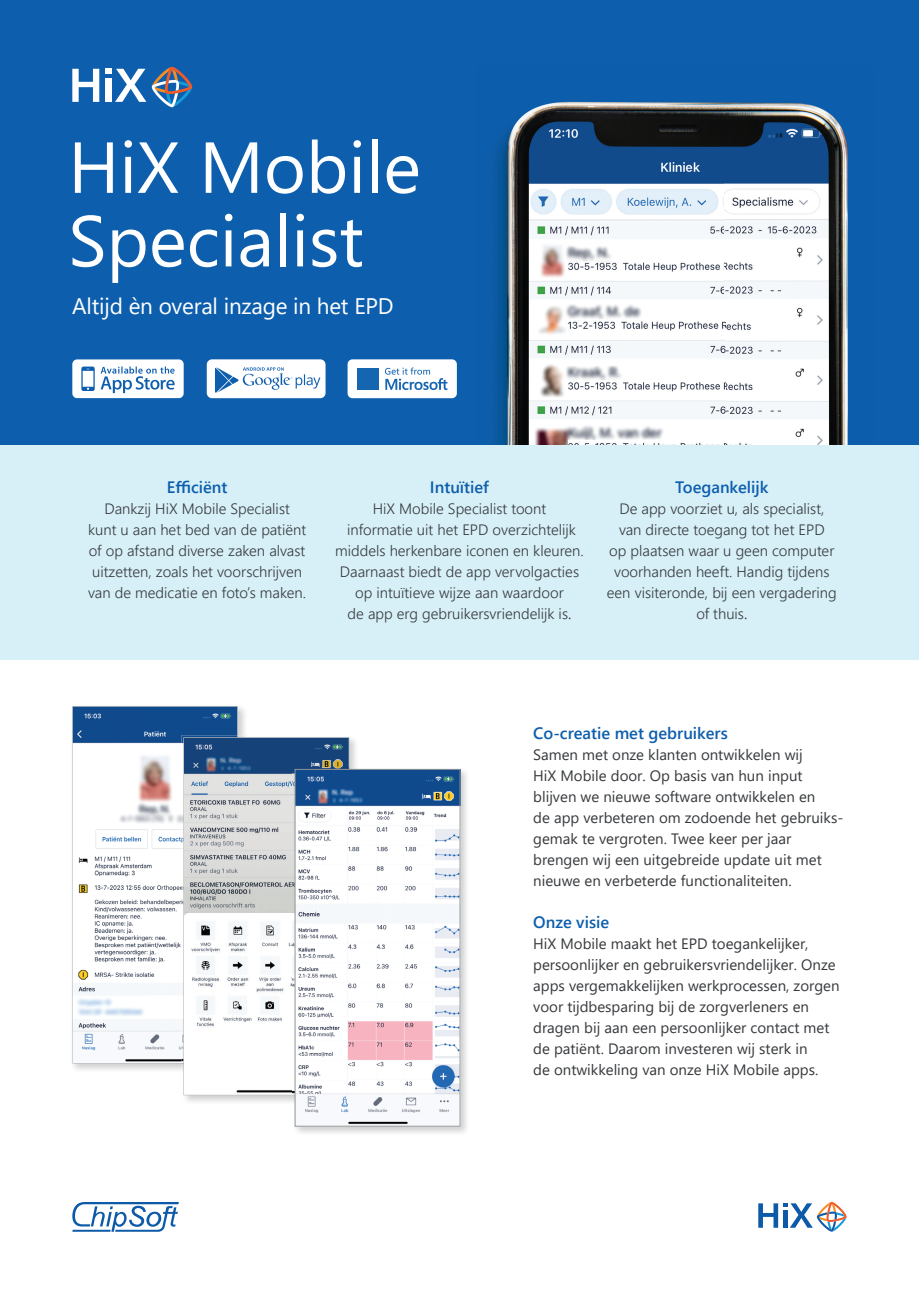
<style>
.page{position:relative;width:919px;height:1289px;background:#fff}
.page>*{position:absolute;margin:0;border:0;box-sizing:border-box;transform-origin:0 0}
.t1{font:72px/73.5px "Segoe UI";color:#fff}
.t2{font:22.5px "Segoe UI";letter-spacing:-.01em;color:#fff}
.t3{font:600 16.5px "Segoe UI";color:#0d5ead}
.t4{font:15px/21px "Segoe UI";color:#36393c}
.t5{font:300 15px/21px "Segoe UI";color:#36393c;text-align:center}
.s1{font-weight:400}
</style>
<div class="page">
<div style="left:0;top:0;width:918px;height:445px;background:#0d5ead"></div>
<div style="left:207px;top:359px;width:118px;height:39px;background:#fff;border-radius:5px"></div>
<svg style="left:215px;top:367px;width:105px;height:26px"></svg>
<div style="left:72px;top:359px;width:112px;height:39px;background:#fff;border-radius:5px"></div>
<svg style="left:81px;top:366px;width:94px;height:27px"></svg>
<div style="left:347px;top:359px;width:110px;height:39px;background:#fff;border-radius:5px"></div>
<div style="left:357px;top:368px;width:10px;height:10px;background:#1565b1"></div>
<div style="left:368px;top:368px;width:11px;height:10px;background:#1565b1"></div>
<div style="left:357px;top:379px;width:10px;height:11px;background:#1565b1"></div>
<div style="left:368px;top:379px;width:11px;height:11px;background:#1565b1"></div>
<svg style="left:385px;top:367px;width:62px;height:23px"></svg>
<img style="left:495px;top:101px;width:353px;height:344px">
<svg style="left:72px;top:706px;width:166px;height:357px"></svg>
<img style="left:181px;top:735px;width:57px;height:328px">
<svg style="left:183px;top:737px;width:166px;height:358px"></svg>
<svg style="left:758px;top:1201px;width:88px;height:30px"></svg>
<svg style="left:72px;top:1202px;width:107px;height:29px"></svg>
<svg style="left:72px;top:69px;width:27px;height:33px"></svg>
<svg style="left:106px;top:67px;width:86px;height:40px"></svg>
<img style="left:294px;top:768px;width:173px;height:365px">
<img style="left:293px;top:767px;width:56px;height:328px">
<img style="left:297px;top:771px;width:161px;height:353px">
<div style="left:295px;top:769px;width:165px;height:357px;border:1px solid #929595"></div>
<div style="left:0;top:445px;width:918px;height:214px;background:#d7f0f8"></div>
<h1 class="t1" style="left:68px;top:124px;width:354px">HiX Mobile<br>Specialist</h1>
<h2 class="t2" style="left:72px;top:285px;width:323px">Altijd èn overal inzage in het EPD</h2>
<p class="t3" style="left:167px;top:471px;width:62px">Efficiënt</p>
<p class="t5" style="left:88px;top:496px;width:219px">Dankzij HiX Mobile Specialist<br>kunt u aan het bed van de patiënt of op afstand diverse zaken alvast uitzetten, zoals het voorschrijven van de medicatie en foto’s maken.</p>
<p class="t3" style="left:430px;top:471px;width:61px">Intuïtief</p>
<p class="t5" style="left:335px;top:496px;width:250px">HiX Mobile Specialist toont<br>informatie uit het EPD overzichtelijk middels herkenbare iconen en kleuren.<br>Daarnaast biedt de app vervolgacties op intuïtieve wijze aan waardoor<br>de app erg gebruikersvriendelijk is<span class="s1">.</span></p>
<p class="t3" style="left:675px;top:471px;width:95px">Toegankelijk</p>
<p class="t5" style="left:607px;top:496px;width:231px">De app voorziet u, als specialist, van directe toegang tot het EPD<br>op plaatsen waar u geen computer voorhanden heeft. Handig tijdens een visiteronde, bij een vergadering of thuis<span class="s1">.</span></p>
<p class="t3" style="left:533px;top:717px;width:196px">Co-creatie met gebruikers</p>
<p class="t4" style="left:533px;top:743px;width:312px">Samen met onze klanten ontwikkelen wij<br>HiX Mobile door. Op basis van hun input blijven we nieuwe software ontwikkelen en<br>de app verbeteren om zodoende het gebruiks&shy;gemak te vergroten. Twee keer per jaar brengen wij een uitgebreide update uit met nieuwe en verbeterde functionaliteiten.</p>
<p class="t3" style="left:533px;top:906px;width:77px">Onze visie</p>
<p class="t4" style="left:533px;top:932px;width:308px">HiX Mobile maakt het EPD toegankelijker, persoonlijker en gebruikersvriendelijker. Onze apps vergemakkelijken werkprocessen, zorgen voor tijdbesparing bij de zorgverleners en dragen bij aan een persoonlijker contact met de patiënt. Daarom investeren wij sterk in<br>de ontwikkeling van onze HiX Mobile apps.</p>
</div>
